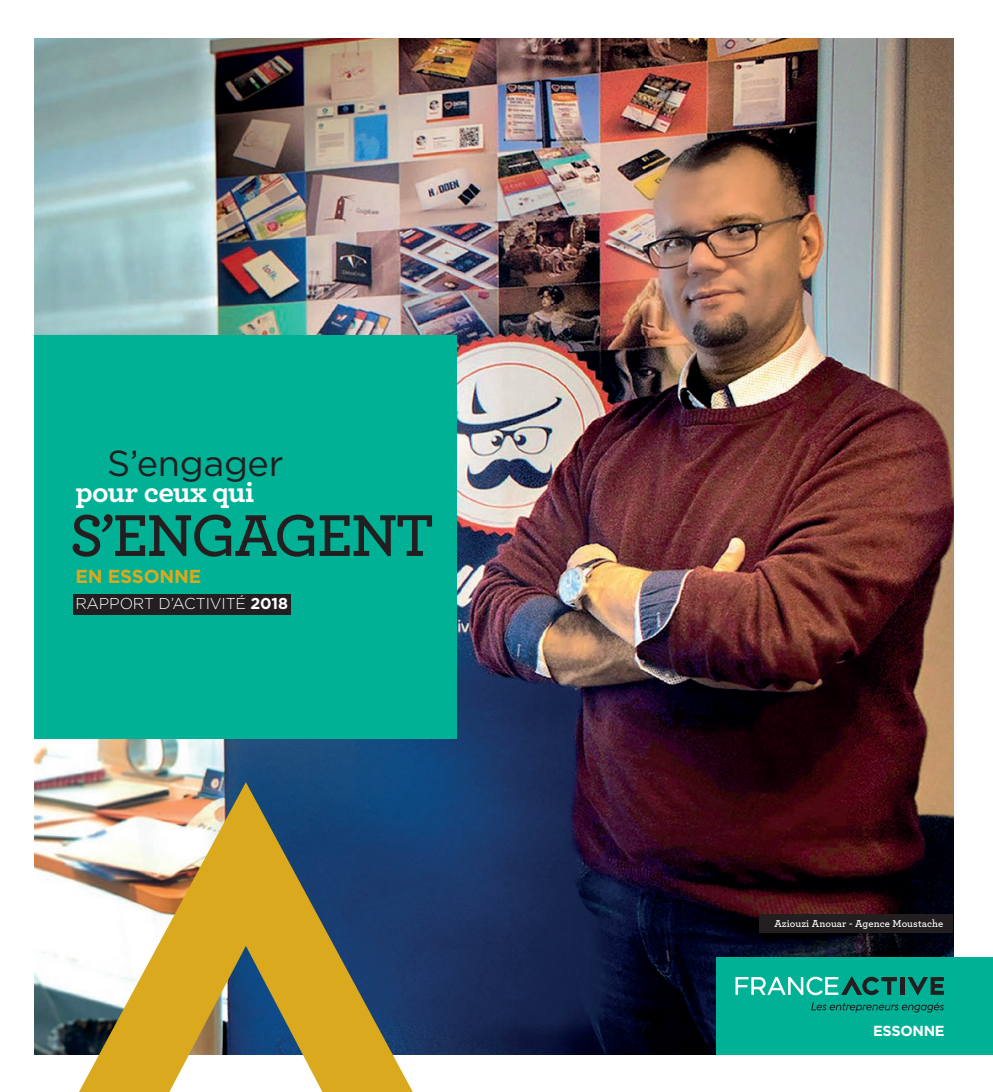
<style>
.page{position:relative;width:993px;height:1092px;background:#fff}
.page>*{position:absolute;margin:0;border:0;box-sizing:border-box;transform-origin:0 0}
.t1{font:600 61.77px "Archer";letter-spacing:-.035em;color:#231f20}
.t2{font:36.05px "Gotham";letter-spacing:-.01em;color:#231f20}
.t3{font:700 30.97px "Archer";letter-spacing:-.025em;color:#fff}
.t4{font:700 18.72px "Gotham";letter-spacing:-.01em;color:#dba91e}
.t5{font:300 15.75px "Gotham";letter-spacing:-.01em;color:#fff}
.t6{font:700 14.53px "Gotham";letter-spacing:-.025em;color:#fff}
.t7{font:600 10.5px "Archer";letter-spacing:.01em;color:#fff}
.s1{font-weight:700}
</style>
<div class="page">
<img style="left:35px;top:38px;width:918px;height:1016px">
<div style="left:35px;top:335px;width:422px;height:403px;background:#00b195"></div>
<svg style="left:79px;top:782px;width:333px;height:309px"></svg>
<div style="left:716px;top:957px;width:276px;height:97px;background:#00b195"></div>
<div style="left:899px;top:976px;width:5px;height:18px;background:#231f20"></div>
<svg style="left:907px;top:977px;width:36px;height:18px"></svg>
<svg style="left:811px;top:1002px;width:132px;height:10px"></svg>
<svg style="left:735px;top:976px;width:161px;height:19px"></svg>
<div style="left:73px;top:594px;width:217px;height:20px;background:#231f20"></div>
<div style="left:759px;top:914px;width:193px;height:18px;background:#231f20"></div>
<h2 class="t2" style="left:107px;top:439px;width:177px">S’engager</h2>
<h3 class="t3" style="left:75px;top:467px;width:180px">pour ceux qui</h3>
<h1 class="t1" style="left:69px;top:489px;width:366px">S’ENGAGENT</h1>
<h3 class="t4" style="left:75px;top:564px;width:127px">EN ESSONNE</h3>
<h3 class="t5" style="left:75px;top:593px;width:214px">RAPPORT D’ACTIVITÉ <span class="s1">2018</span></h3>
<p class="t7" style="left:774px;top:916px;width:170px">Aziouzi Anouar - Agence Moustache</p>
<h3 class="t6" style="left:872px;top:1021px;width:73px">ESSONNE</h3>
</div>
